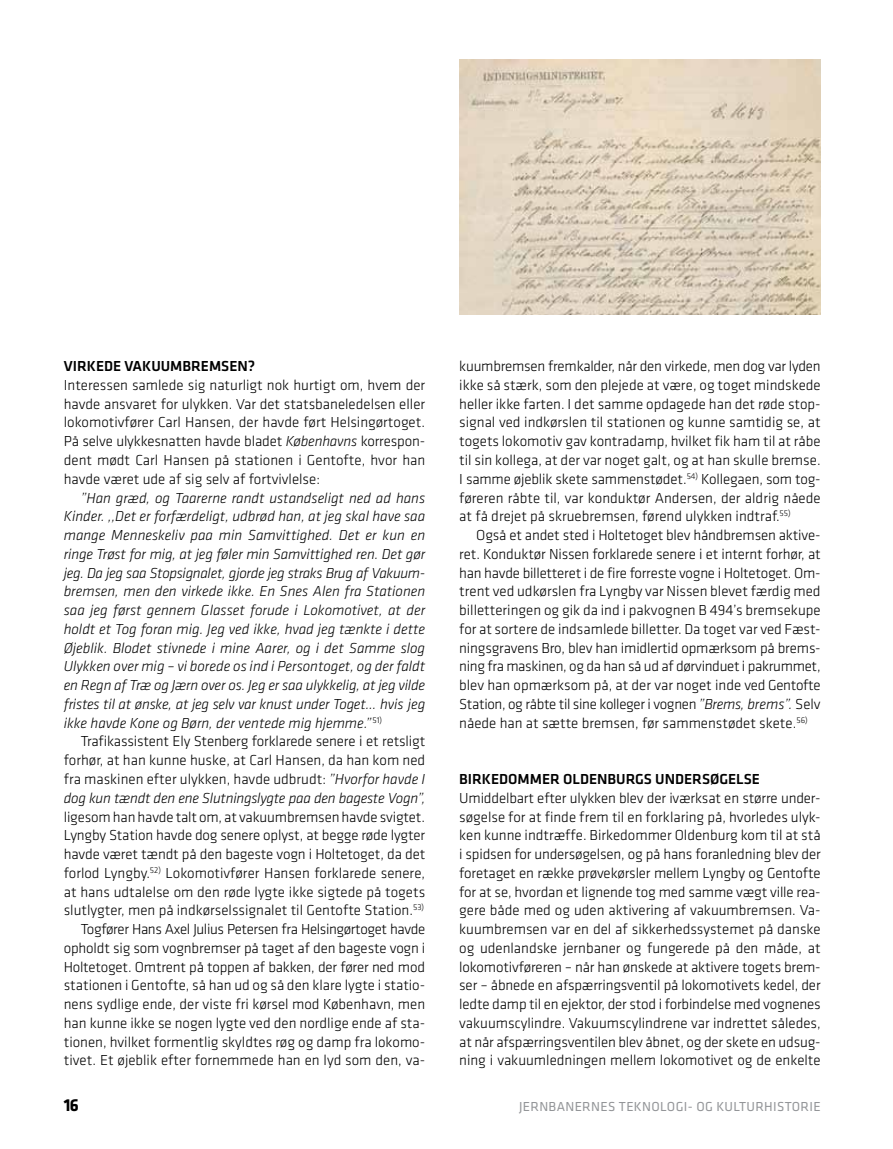
<style>
.page{position:relative;width:893px;height:1149px;background:#fff}
.page>*{position:absolute;margin:0;border:0;box-sizing:border-box;transform-origin:0 0}
.t1{font:700 18px "Klavika";color:#000}
.t2{font:300 15px/18.8px "Klavika";color:#000;text-align:justify}
.t3{font:italic 300 15px/18.8px "Klavika";color:#000;text-align:justify}
.t4{font:500 15px "Klavika";color:#000}
.t5{font:13.5px "Klavika";letter-spacing:.025em;color:#939598}
.s1{font-style:italic}
</style>
<div class="page">
<img style="left:459px;top:60px;width:362px;height:255px">
<p class="t4" style="left:64px;top:356px;width:193px">VIRKEDE VAKUUMBREMSEN?</p>
<p class="t2" style="left:64px;top:375px;width:363px">Interessen samlede sig naturligt nok hurtigt om, hvem der havde ansvaret for ulykken. Var det statsbaneledelsen eller lokomotivfører Carl Hansen, der havde ført Helsingørtoget.<br>På selve ulykkesnatten havde bladet <span class="s1">Københavns</span> korrespon&shy;dent mødt Carl Hansen på stationen i Gentofte, hvor han havde været ude af sig selv af fortvivlelse:</p>
<p class="t3" style="left:64px;top:488px;width:363px;text-indent:17px">”Han græd, og Taarerne randt ustandseligt ned ad hans Kinder. ,,Det er forfærdeligt, udbrød han, at jeg skal have saa mange Menneskeliv paa min Samvittighed. Det er kun en ringe Trøst for mig, at jeg føler min Samvittighed ren. Det gør jeg. Da jeg saa Stopsignalet, gjorde jeg straks Brug af Vakuum&shy;bremsen, men den virkede ikke. En Snes Alen fra Stationen saa jeg først gennem Glasset forude i Lokomotivet, at der holdt et Tog foran mig. Jeg ved ikke, hvad jeg tænkte i dette Øjeblik. Blodet stivnede i mine Aarer, og i det Samme slog Ulykken over mig – vi borede os ind i Persontoget, og der faldt en Regn af Træ og Jærn over os. Jeg er saa ulykkelig, at jeg vilde fristes til at ønske, at jeg selv var knust under Toget… hvis jeg ikke havde Kone og Børn, der ventede mig hjemme.” <sup>51)</sup></p>
<p class="t2" style="left:64px;top:731px;width:363px;text-indent:17px">Trafikassistent Ely Stenberg forklarede senere i et retsligt forhør, at han kunne huske, at Carl Hansen, da han kom ned fra maskinen efter ulykken, havde udbrudt: <span class="s1">”Hvorfor havde I dog kun tændt den ene Slutningslygte paa den bageste Vogn”,</span></p>
<p class="t2" style="left:64px;top:806px;width:363px;text-align:right">ligesom han havde talt om, at vakuumbremsen havde svigtet.<br>Lyngby Station havde dog senere oplyst, at begge røde lygter havde været tændt på den bageste vogn i Holtetoget, da det forlod Lyngby.<sup>52)</sup> Lokomotivfører Hansen forklarede senere, at hans udtalelse om den røde lygte ikke sigtede på togets slutlygter, men på indkørselssignalet til Gentofte Station.<sup>53)<br></sup>Togfører Hans Axel Julius Petersen fra Helsingørtoget havde opholdt sig som vognbremser på taget af den bageste vogn i Holtetoget. Omtrent på toppen af bakken, der fører ned mod stationen i Gentofte, så han ud og så den klare lygte i statio&shy;nens sydlige ende, der viste fri kørsel mod København, men han kunne ikke se nogen lygte ved den nordlige ende af sta&shy;tionen, hvilket formentlig skyldtes røg og damp fra lokomo&shy;tivet. Et øjeblik efter fornemmede han en lyd som den, va-</p>
<p class="t2" style="left:459px;top:356px;width:363px">kuumbremsen fremkalder, når den virkede, men dog var lyden ikke så stærk, som den plejede at være, og toget mindskede heller ikke farten. I det samme opdagede han det røde stop&shy;signal ved indkørslen til stationen og kunne samtidig se, at togets lokomotiv gav kontradamp, hvilket fik ham til at råbe til sin kollega, at der var noget galt, og at han skulle bremse.<br>I samme øjeblik skete sammenstødet.<sup>54)</sup> Kollegaen, som tog&shy;føreren råbte til, var konduktør Andersen, der aldrig nåede at få drejet på skruebremsen, førend ulykken indtraf.<sup>55)</sup></p>
<p class="t2" style="left:459px;top:525px;width:363px;text-indent:17px">Også et andet sted i Holtetoget blev håndbremsen aktive&shy;ret. Konduktør Nissen forklarede senere i et internt forhør, at han havde billetteret i de fire forreste vogne i Holtetoget. Om&shy;trent ved udkørslen fra Lyngby var Nissen blevet færdig med billetteringen og gik da ind i pakvognen B 494’s bremsekupe for at sortere de indsamlede billetter. Da toget var ved Fæst&shy;ningsgravens Bro, blev han imidlertid opmærksom på brems&shy;ning fra maskinen, og da han så ud af dørvinduet i pakrummet, blev han opmærksom på, at der var noget inde ved Gentofte Station, og råbte til sine kolleger i vognen <span class="s1">”Brems, brems”.</span> Selv nåede han at sætte bremsen, før sammenstødet skete.<sup>56)</sup></p>
<p class="t4" style="left:459px;top:768px;width:302px">BIRKEDOMMER OLDENBURGS UNDERSØGELSE</p>
<p class="t2" style="left:459px;top:788px;width:363px">Umiddelbart efter ulykken blev der iværksat en større under&shy;søgelse for at finde frem til en forklaring på, hvorledes ulyk&shy;ken kunne indtræffe. Birkedommer Oldenburg kom til at stå i spidsen for undersøgelsen, og på hans foranledning blev der foretaget en række prøvekørsler mellem Lyngby og Gentofte for at se, hvordan et lignende tog med samme vægt ville rea&shy;gere både med og uden aktivering af vakuumbremsen. Va&shy;kuumbremsen var en del af sikkerhedssystemet på danske og udenlandske jernbaner og fungerede på den måde, at lokomotivføreren – når han ønskede at aktivere togets brem&shy;ser – åbnede en afspærringsventil på lokomotivets kedel, der ledte damp til en ejektor, der stod i forbindelse med vognenes vakuumscylindre. Vakuumscylindrene var indrettet således, at når afspærringsventilen blev åbnet, og der skete en udsug&shy;ning i vakuumledningen mellem lokomotivet og de enkelte</p>
<p class="t1" style="left:64px;top:1092px;width:16px">16</p>
<p class="t5" style="left:519px;top:1097px;width:303px">JERNBANERNES TEKNOLOGI- OG KULTURHISTORIE</p>
</div>
